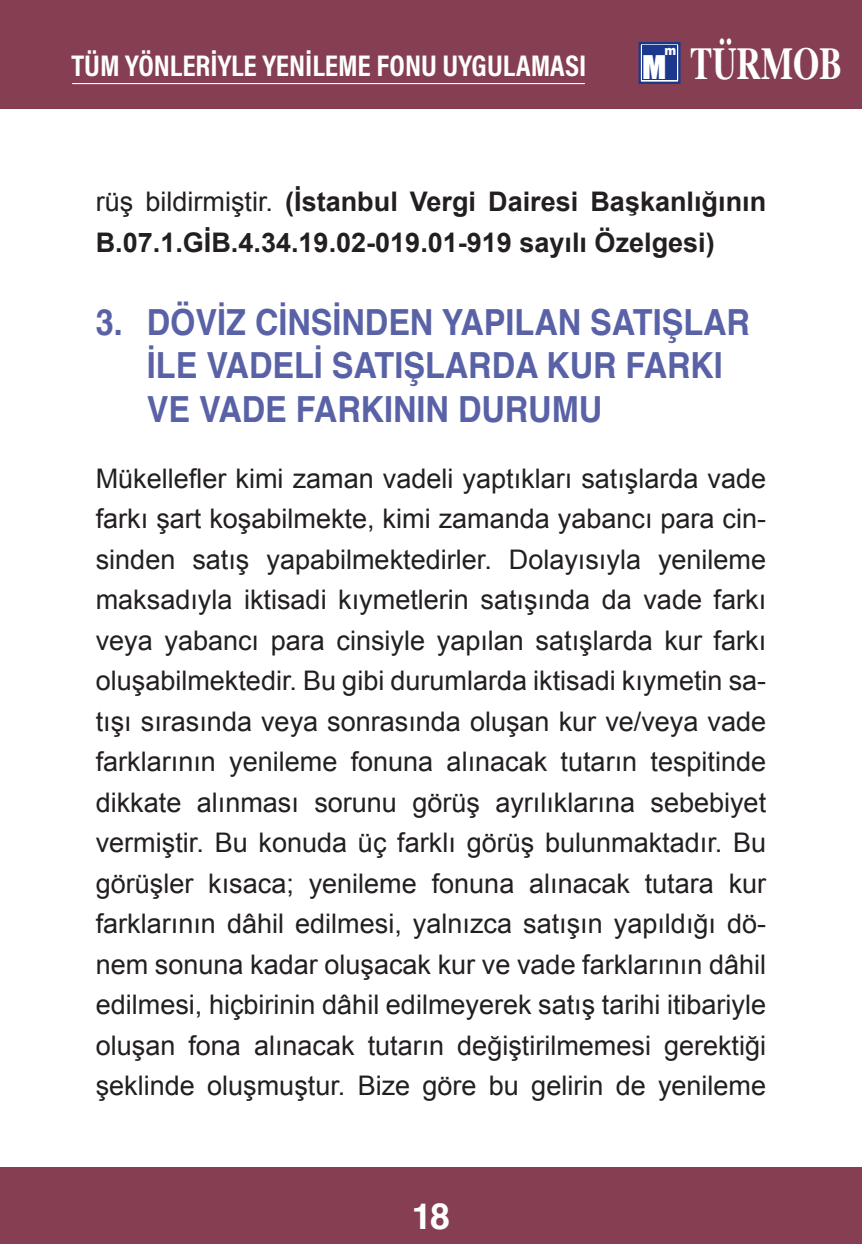
<style>
.page{position:relative;width:862px;height:1244px;background:#fff}
.page>*{position:absolute;margin:0;border:0;box-sizing:border-box;transform-origin:0 0}
.t1{font:700 45.68px "Times";color:#fff;scale:.74 1}
._2_Başlık_Sirkuler_R{font:700 36px/43.2px "Helvetica";color:#5962a6;scale:.9 1}
.t2{font:700 36px "Helvetica";color:#fff}
.t3{font:700 30.15px "Acumin Pro Cond";color:#fff}
.Sirkuler_Rap_metin{font:27px/40.5px "Arial";color:#231f20;text-align:justify}
.No_Spacing{font:700 27px/40.5px "Arial";color:#231f20}
.t4{font:900 13.5px "Arial";color:#fff;scale:.88 1}
.s1{font-family:"Impact";font-weight:400;font-size:29.93px}
.s2{font-weight:400}
</style>
<div class="page">
<div style="left:0;top:1167px;width:861px;height:77px;background:#863f52"></div>
<div style="left:0;top:0;width:861px;height:108px;background:#863f52"></div>
<svg style="left:638px;top:42px;width:42px;height:42px"></svg>
<div style="left:642px;top:46px;width:34px;height:34px;background:#1b388c"></div>
<hr style="left:72px;top:83px;width:512px;height:1px;background:#fff">
<p class="t3" style="left:71px;top:46px;width:516px">TÜM YÖNLERİYLE YENİLEME FONU UYGULAMASI</p>
<h1 class="t1" style="left:642px;top:33px;width:271px"><span class="s1">M</span> TÜRMOB</h1>
<p class="t4" style="left:664px;top:40px;width:15px">m</p>
<p class="No_Spacing" style="left:96px;top:182px;width:671px"><span class="s2">rüş bildirmiştir.</span> (İstanbul Vergi Dairesi Başkanlığının<br>B.07.1.GİB.4.34.19.02-019.01-919 sayılı Özelgesi)</p>
<p class="_2_Başlık_Sirkuler_R" style="left:147px;top:301px;width:671px;text-indent:-51px">3. DÖVİZ CİNSİNDEN YAPILAN SATIŞLAR<br>İLE VADELİ SATIŞLARDA KUR FARKI<br>VE VADE FARKININ DURUMU</p>
<p class="Sirkuler_Rap_metin" style="left:96px;top:458px;width:671px">Mükellefler kimi zaman vadeli yaptıkları satışlarda vade farkı şart koşabilmekte, kimi zamanda yabancı para cin&shy;sinden satış yapabilmektedirler. Dolayısıyla yenileme maksadıyla iktisadi kıymetlerin satışında da vade farkı veya yabancı para cinsiyle yapılan satışlarda kur farkı oluşabilmektedir. Bu gibi durumlarda iktisadi kıymetin sa&shy;tışı sırasında veya sonrasında oluşan kur ve/veya vade farklarının yenileme fonuna alınacak tutarın tespitinde dikkate alınması sorunu görüş ayrılıklarına sebebiyet vermiştir. Bu konuda üç farklı görüş bulunmaktadır. Bu görüşler kısaca; yenileme fonuna alınacak tutara kur farklarının dâhil edilmesi, yalnızca satışın yapıldığı dö&shy;nem sonuna kadar oluşacak kur ve vade farklarının dâhil edilmesi, hiçbirinin dâhil edilmeyerek satış tarihi itibariyle oluşan fona alınacak tutarın değiştirilmemesi gerektiği şeklinde oluşmuştur. Bize göre bu gelirin de yenileme</p>
<h2 class="t2" style="left:411px;top:1187px;width:40px">18</h2>
</div>
